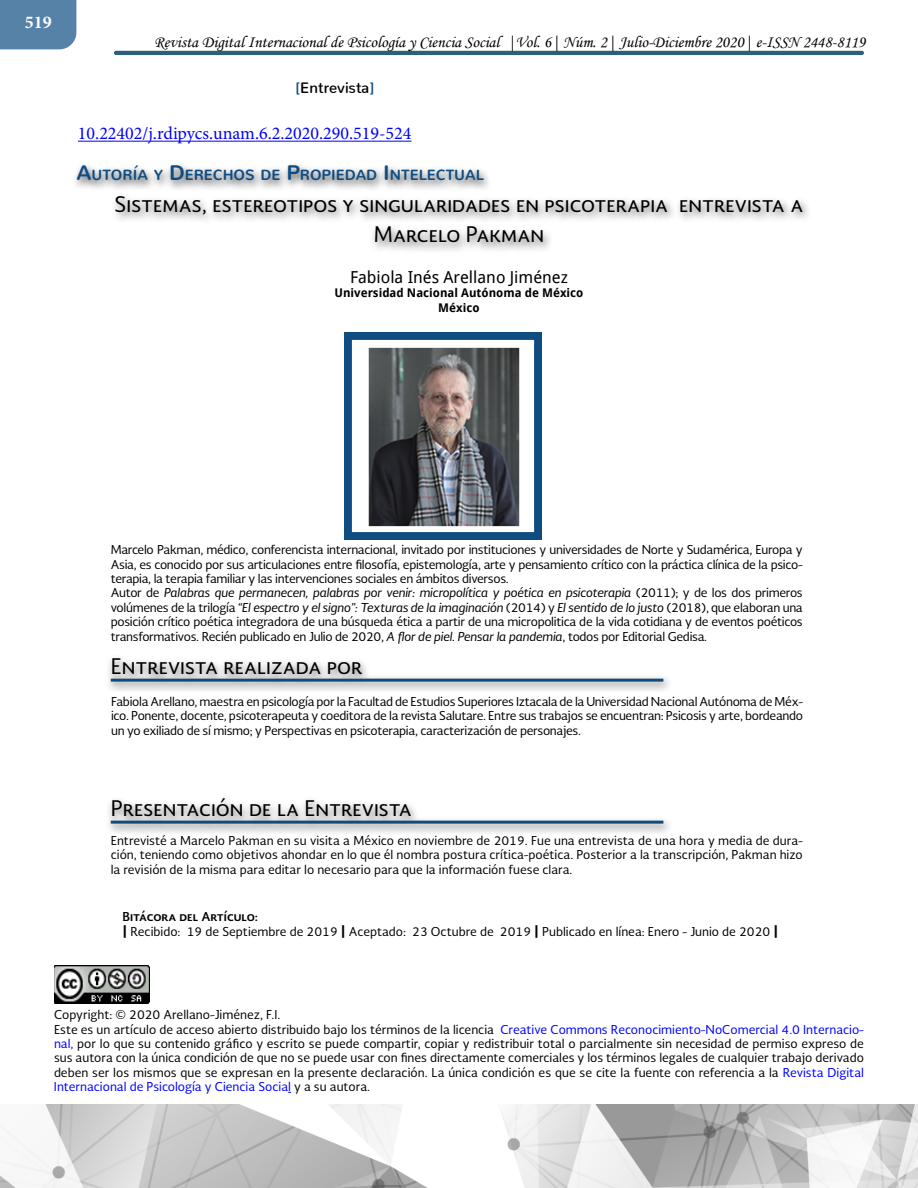
<style>
.page{position:relative;width:918px;height:1188px;background:#fff}
.page>*{position:absolute;margin:0;border:0;box-sizing:border-box;transform-origin:0 0}
.Título_artículo_para{font:21px/30px "Soberana Sans";color:#000;text-align:center}
.Contribucion_rotulo{font:21px "Soberana Sans";color:#000}
.t1{font:18px "Minion Pro";color:#00f}
.t2{font:700 18px "Minion Pro";color:#fff}
.t3{font:16.5px "Monotype Corsiva";color:#000}
.autores_texto{font:16.5px "Droid Sans";color:#000}
.Seccion_de_articulo{font:600 15px "Nunito";color:#000}
.Autoria_derechos_int{font:700 14.7px "Nunito";color:#0f4c81}
.extracto_curricular{font:12px/14.4px "Soberana Sans";letter-spacing:-.025em;color:#000;text-align:justify}
.Copyright_texto{font:12px/14.4px "Soberana Sans";color:#000;text-align:justify}
.Bitacora_texto{font:12px "Soberana Sans";color:#000}
.autores_texto-2{font:700 12px "Droid Sans";color:#000}
.Bitacora_rotulo{font:700 12px "Soberana Sans";color:#000}
.Pais_texto{font:700 12px "Droid Sans";color:#000}
.s1{color:#0f4c81}
.s2{font-size:21px}
.s3{font-style:italic}
.s4{font-weight:900}
.s5{color:#00f}
</style>
<div class="page">
<div style="left:110px;top:192px;width:702px;height:62px;background:#000;opacity:.6"></div>
<div style="left:0;top:0;width:76px;height:49px;background:#5782a7"></div>
<hr style="left:78px;top:141px;width:334px;height:1px;background:#00f">
<hr style="left:114px;top:51px;width:750px;height:4px;background:#2b607d;border-radius:2px">
<img style="left:0;top:1104px;width:918px;height:84px">
<div style="left:72px;top:161px;width:421px;height:31px;background:#000;opacity:.75"></div>
<img style="left:54px;top:965px;width:96px;height:38px">
<img style="left:345px;top:333px;width:196px;height:206px">
<div style="left:105px;top:794px;width:568px;height:41px;background:#000;opacity:.6"></div>
<hr style="left:111px;top:821px;width:552px;height:3px;background:#0f4c7d">
<div style="left:105px;top:654px;width:568px;height:39px;background:#000;opacity:.6"></div>
<hr style="left:111px;top:679px;width:552px;height:3px;background:#0f4c7d">
<p class="t2" style="left:25px;top:10px;width:28px">519</p>
<p class="t3" style="left:154px;top:31px;width:713px">Revista Digital Internacional de Psicología y Ciencia Social |Vol. 6| Núm. 2| Julio-Diciembre 2020| e-ISSN 2448-8119</p>
<p class="Seccion_de_articulo" style="left:295px;top:75px;width:80px"><span class="s1">[</span>Entrevista<span class="s1">]</span></p>
<p class="t1" style="left:78px;top:122px;width:335px">10.22402/j.rdipycs.unam.6.2.2020.290.519-524</p>
<p class="Autoria_derechos_int" style="left:76px;top:162px;width:280px"><span class="s2">A</span>UTORÍA Y <span class="s2">D</span>ERECHOS DE <span class="s2">P</span>ROPIEDAD</p>
<p class="Autoria_derechos_int" style="left:383px;top:162px;width:102px"><span class="s2">I</span> NTELECTUAL</p>
<p class="Título_artículo_para" style="left:115px;top:189px;width:690px">Sistemas, estereotipos y singularidades en psicoterapia entrevista a<br>Marcelo Pakman</p>
<p class="autores_texto" style="left:350px;top:266px;width:219px">Fabiola Inés Arellano Jiménez</p>
<p class="autores_texto-2" style="left:334px;top:284px;width:250px">Universidad Nacional Autónoma de México</p>
<p class="Pais_texto" style="left:438px;top:299px;width:43px">México</p>
<p class="extracto_curricular" style="left:111px;top:542px;width:694px">Marcelo Pakman, médico, conferencista internacional, invitado por instituciones y universidades de Norte y Sudamérica, Europa y Asia, es conocido por sus articulaciones entre filosofía, epistemología, arte y pensamiento crítico con la práctica clínica de la psico&shy;terapia, la terapia familiar y las intervenciones sociales en ámbitos diversos.</p>
<p class="extracto_curricular" style="left:111px;top:585px;width:694px">Autor de <span class="s3">Palabras que permanecen, palabras por venir: micropolítica y poética en psicoterapia</span> (2011); y de los dos primeros volúmenes de la trilogía <span class="s3">“El espectro y el signo”: Texturas de la imaginación</span> (2014) y <span class="s3">El sentido de lo justo</span> (2018), que elaboran una posición crítico poética integradora de una búsqueda ética a partir de una micropolitica de la vida cotidiana y de eventos poéticos transformativos. Recién publicado en Julio de 2020, <span class="s3">A flor de piel. Pensar la pandemia</span>, todos por Editorial Gedisa.</p>
<p class="Contribucion_rotulo" style="left:111px;top:653px;width:253px">Entrevista realizada por</p>
<p class="extracto_curricular" style="left:111px;top:694px;width:694px">Fabiola Arellano, maestra en psicología por la Facultad de Estudios Superiores Iztacala de la Universidad Nacional Autónoma de Méx&shy;ico. Ponente, docente, psicoterapeuta y coeditora de la revista Salutare. Entre sus trabajos se encuentran: Psicosis y arte, bordeando un yo exiliado de sí mismo; y Perspectivas en psicoterapia, caracterización de personajes.</p>
<p class="Contribucion_rotulo" style="left:111px;top:795px;width:303px">Presentación de la Entrevista</p>
<p class="extracto_curricular" style="left:111px;top:833px;width:694px">Entrevisté a Marcelo Pakman en su visita a México en noviembre de 2019. Fue una entrevista de una hora y media de dura&shy;ción, teniendo como objetivos ahondar en lo que él nombra postura crítica-poética. Posterior a la transcripción, Pakman hizo la revisión de la misma para editar lo necesario para que la información fuese clara.</p>
<p class="Bitacora_rotulo" style="left:123px;top:908px;width:137px">Bitácora del Artículo:</p>
<p class="Bitacora_texto" style="left:123px;top:923px;width:657px"><span class="s4">|</span> Recibido: 19 de Septiembre de 2019 <span class="s4">|</span> Aceptado: 23 Octubre de 2019 <span class="s4">|</span> Publicado en línea: Enero - Junio de 2020 <span class="s4">|</span></p>
<p class="Copyright_texto" style="left:54px;top:1007px;width:228px">Copyright: © 2020 Arellano-Jiménez, F.I.</p>
<p class="Copyright_texto" style="left:54px;top:1022px;width:812px">Este es un artículo de acceso abierto distribuido bajo los términos de la licencia <span class="s5">Creative Commons Reconocimiento-NoComercial 4.0 Internacio&shy;nal,</span> por lo que su contenido gráfico y escrito se puede compartir, copiar y redistribuir total o parcialmente sin necesidad de permiso expreso de sus autora con la única condición de que no se puede usar con fines directamente comerciales y los términos legales de cualquier trabajo derivado deben ser los mismos que se expresan en la presente declaración. La única condición es que se cite la fuente con referencia a la <span class="s5">Revista Digital Internacional de Psicología y Ciencia Social</span> y a su autora.</p>
</div>
